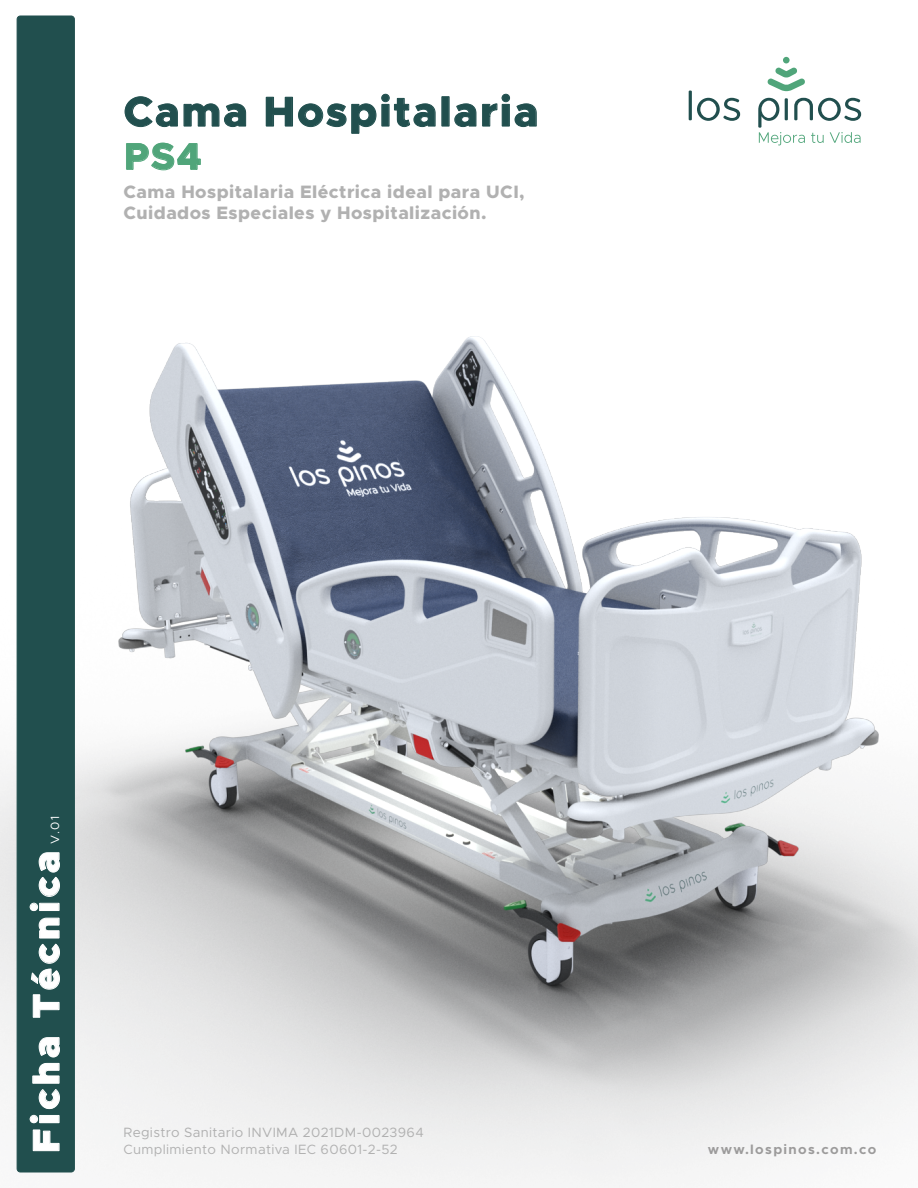
<style>
.page{position:relative;width:918px;height:1188px;background:#fff}
.page>*{position:absolute;margin:0;border:0;box-sizing:border-box;transform-origin:0 0}
.t1{font:800 42px "Metropolis";letter-spacing:.05em;color:#214f4e}
.t2{font:900 37.5px "Metropolis";letter-spacing:.1em;color:#fff}
.t3{font:800 37.5px "Metropolis";color:#50a57a}
.t4{font:800 18px/21.6px "Metropolis";letter-spacing:.025em;color:#b1b1b1}
.t5{font:13.5px "Metropolis";letter-spacing:.025em;color:#b0b0b0}
.t6{font:13.5px "Metropolis";letter-spacing:.025em;color:#b1b1b1}
.t7{font:700 13.5px "Metropolis";letter-spacing:.1em;color:#9c9b9b}
.t8{font:12px "Metropolis";color:#fff}
</style>
<div class="page">
<img style="left:0;top:272px;width:918px;height:916px">
<div style="left:17px;top:16px;width:57px;height:1156px;background:#214f4e;border-radius:3px"></div>
<div style="left:17px;top:16px;width:58px;height:1156px;border:1px solid #214f4e;border-radius:3px"></div>
<svg style="left:124px;top:96px;width:122px;height:31px"></svg>
<svg style="left:266px;top:94px;width:170px;height:40px"></svg>
<svg style="left:454px;top:94px;width:83px;height:33px"></svg>
<svg style="left:126px;top:142px;width:75px;height:29px"></svg>
<hr style="left:689px;top:91px;width:3px;height:29px;background:#214f4e">
<svg style="left:697px;top:98px;width:43px;height:23px"></svg>
<svg style="left:758px;top:98px;width:103px;height:47px"></svg>
<div style="left:783px;top:57px;width:7px;height:6px;background:#50a57a;border-radius:50%"></div>
<svg style="left:768px;top:68px;width:37px;height:23px"></svg>
<svg style="left:29px;top:1115px;width:31px;height:36px"></svg>
<svg style="left:32px;top:1037px;width:28px;height:72px"></svg>
<svg style="left:31px;top:917px;width:29px;height:101px"></svg>
<svg style="left:29px;top:852px;width:31px;height:59px"></svg>
<h1 class="t1" style="left:124px;top:85px;width:416px">Cama Hospitalaria</h1>
<h2 class="t3" style="left:124px;top:133px;width:79px">PS4</h2>
<p class="t4" style="left:124px;top:181px;width:403px">Cama Hospitalaria Eléctrica ideal para UCI,<br>Cuidados Especiales y Hospitalización.</p>
<p class="t8" style="left:47px;top:844px;width:30px;rotate:-90deg">V.01</p>
<h2 class="t2" style="left:22px;top:1153px;width:303px;rotate:-90deg">Ficha Técnica</h2>
<p class="t5" style="left:124px;top:1124px;width:302px">Registro Sanitario INVIMA 2021DM-0023964</p>
<p class="t6" style="left:124px;top:1141px;width:276px">Cumplimiento Normativa IEC 60601-2-52</p>
<p class="t7" style="left:708px;top:1141px;width:170px">www.lospinos.com.co</p>
</div>
